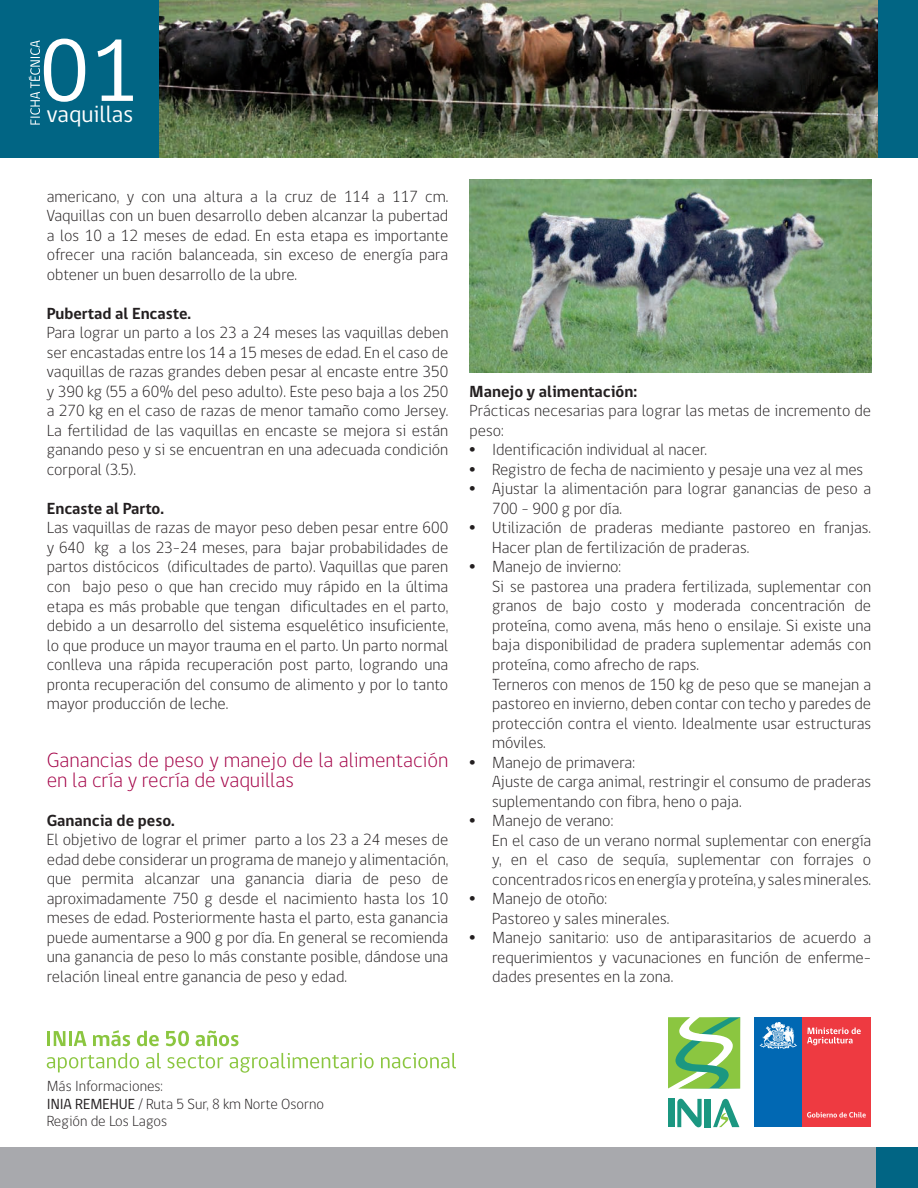
<style>
.page{position:relative;width:918px;height:1188px;background:#fff}
.page>*{position:absolute;margin:0;border:0;box-sizing:border-box;transform-origin:0 0}
.t1{font:90.3px "gob CL";color:#fff;scale:1.04 1}
.t2{font:23.7px "gob CL";color:#fff}
.t3{font:300 21px/19.5px "gob CL";color:#a30146}
.t4{font:300 16.5px/19.5px "gob CL";color:#231f20}
.t5{font:700 16.5px "gob CL";color:#231f20}
.t6{font:300 15px/17.2px "gob CL";color:#231f20}
.s1{font-family:"Arial";font-weight:700}
.s2{font-weight:400}
</style>
<div class="page">
<div style="left:0;top:0;width:918px;height:158px;background:#016584"></div>
<div style="left:876px;top:1148px;width:42px;height:40px;background:#016584"></div>
<div style="left:0;top:1148px;width:876px;height:40px;background:#a8a9ad"></div>
<svg style="left:48px;top:1031px;width:17px;height:15px"></svg>
<hr style="left:69px;top:1031px;width:3px;height:15px;background:#8bc640">
<svg style="left:74px;top:1031px;width:13px;height:15px"></svg>
<svg style="left:93px;top:1030px;width:37px;height:16px"></svg>
<svg style="left:137px;top:1031px;width:22px;height:15px"></svg>
<svg style="left:166px;top:1031px;width:23px;height:15px"></svg>
<svg style="left:196px;top:1030px;width:43px;height:16px"></svg>
<svg style="left:47px;top:1053px;width:92px;height:19px"></svg>
<svg style="left:146px;top:1053px;width:15px;height:15px"></svg>
<svg style="left:167px;top:1055px;width:56px;height:13px"></svg>
<svg style="left:230px;top:1053px;width:144px;height:20px"></svg>
<svg style="left:381px;top:1053px;width:75px;height:15px"></svg>
<svg style="left:677px;top:1099px;width:25px;height:28px"></svg>
<div style="left:668px;top:1099px;width:6px;height:28px;background:#1b9781"></div>
<div style="left:705px;top:1099px;width:6px;height:28px;background:#1b9781"></div>
<svg style="left:713px;top:1099px;width:26px;height:28px"></svg>
<svg style="left:668px;top:1017px;width:72px;height:72px"></svg>
<div style="left:755px;top:1017px;width:47px;height:109px;background:#0168b3"></div>
<div style="left:802px;top:1017px;width:69px;height:109px;background:#ee3a41"></div>
<svg style="left:760px;top:1022px;width:37px;height:27px"></svg>
<svg style="left:807px;top:1028px;width:54px;height:17px"></svg>
<svg style="left:807px;top:1112px;width:59px;height:6px"></svg>
<svg style="left:29px;top:40px;width:11px;height:85px"></svg>
<img style="left:160px;top:0;width:718px;height:157px">
<img style="left:470px;top:180px;width:401px;height:193px">
<h1 class="t1" style="left:39px;top:9px;width:98px">01</h1>
<h2 class="t2" style="left:47px;top:98px;width:88px">vaquillas</h2>
<p class="t4" style="left:47px;top:187px;width:403px;text-align:justify">americano, y con una altura a la cruz de 114 a 117 cm.<br>Vaquillas con un buen desarrollo deben alcanzar la pubertad a los 10 a 12 meses de edad. En esta etapa es importante ofrecer una ración balanceada, sin exceso de energía para obtener un buen desarrollo de la ubre.</p>
<p class="t5" style="left:47px;top:302px;width:146px">Pubertad al Encaste.</p>
<p class="t4" style="left:47px;top:324px;width:403px;text-align:justify">Para lograr un parto a los 23 a 24 meses las vaquillas deben ser encastadas entre los 14 a 15 meses de edad. En el caso de vaquillas de razas grandes deben pesar al encaste entre 350 y 390 kg (55 a 60% del peso adulto). Este peso baja a los 250 a 270 kg en el caso de razas de menor tamaño como Jersey.<br>La fertilidad de las vaquillas en encaste se mejora si están ganando peso y si se encuentran en una adecuada condición corporal (3.5).</p>
<p class="t5" style="left:47px;top:497px;width:119px">Encaste al Parto.</p>
<p class="t4" style="left:47px;top:519px;width:403px;text-align:justify">Las vaquillas de razas de mayor peso deben pesar entre 600 y 640 kg a los 23-24 meses, para bajar probabilidades de partos distócicos (dificultades de parto). Vaquillas que paren con bajo peso o que han crecido muy rápido en la última etapa es más probable que tengan dificultades en el parto, debido a un desarrollo del sistema esquelético insuficiente, lo que produce un mayor trauma en el parto. Un parto normal conlleva una rápida recuperación post parto, logrando una pronta recuperación del consumo de alimento y por lo tanto mayor producción de leche.</p>
<p class="t3" style="left:47px;top:751px;width:403px">Ganancias de peso y manejo de la alimentación en la cría y recría de vaquillas</p>
<p class="t5" style="left:47px;top:809px;width:130px">Ganancia de peso.</p>
<p class="t4" style="left:47px;top:831px;width:403px;text-align:justify">El objetivo de lograr el primer parto a los 23 a 24 meses de edad debe considerar un programa de manejo y alimentación, que permita alcanzar una ganancia diaria de peso de aproximadamente 750 g desde el nacimiento hasta los 10 meses de edad. Posteriormente hasta el parto, esta ganancia puede aumentarse a 900 g por día. En general se recomienda una ganancia de peso lo más constante posible, dándose una relación lineal entre ganancia de peso y edad.</p>
<p class="t5" style="left:470px;top:380px;width:169px">Manejo y alimentación:</p>
<p class="t4" style="left:470px;top:402px;width:403px">Prácticas necesarias para lograr las metas de incremento de peso:</p>
<p class="t4" style="left:470px;top:441px;width:239px"><span class="s1">•</span> Identificación individual al nacer.</p>
<p class="t4" style="left:470px;top:460px;width:395px"><span class="s1">•</span> Registro de fecha de nacimiento y pesaje una vez al mes</p>
<p class="t4" style="left:492px;top:480px;width:381px;text-indent:-23px"><span class="s1">•</span> Ajustar la alimentación para lograr ganancias de peso a<br>700 - 900 g por día.</p>
<p class="t4" style="left:492px;top:519px;width:381px;text-indent:-23px"><span class="s1">•</span> Utilización de praderas mediante pastoreo en franjas.<br>Hacer plan de fertilización de praderas.</p>
<p class="t4" style="left:492px;top:558px;width:381px;text-indent:-23px"><span class="s1">•</span> Manejo de invierno:<br>Si se pastorea una pradera fertilizada, suplementar con granos de bajo costo y moderada concentración de proteína, como avena, más heno o ensilaje. Si existe una baja disponibilidad de pradera suplementar además con proteína, como afrecho de raps.<br>Terneros con menos de 150 kg de peso que se manejan a pastoreo en invierno, deben contar con techo y paredes de protección contra el viento. Idealmente usar estructuras móviles.</p>
<p class="t4" style="left:492px;top:753px;width:381px;text-indent:-23px"><span class="s1">•</span> Manejo de primavera:<br>Ajuste de carga animal, restringir el consumo de praderas suplementando con fibra, heno o paja.</p>
<p class="t4" style="left:492px;top:811px;width:381px;text-indent:-23px"><span class="s1">•</span> Manejo de verano:<br>En el caso de un verano normal suplementar con energía y, en el caso de sequía, suplementar con forrajes o concentrados ricos en energía y proteína, y sales minerales.</p>
<p class="t4" style="left:492px;top:889px;width:179px;text-indent:-23px"><span class="s1">•</span> Manejo de otoño:<br>Pastoreo y sales minerales.</p>
<p class="t4" style="left:492px;top:928px;width:381px;text-align:justify;text-indent:-23px"><span class="s1">•</span> Manejo sanitario: uso de antiparasitarios de acuerdo a requerimientos y vacunaciones en función de enferme&shy;dades presentes en la zona.</p>
<p class="t6" style="left:47px;top:1078px;width:279px">Más Informaciones:<br><span class="s2">INIA REMEHUE</span> / Ruta 5 Sur, 8 km Norte Osorno<br>Región de Los Lagos</p>
</div>
